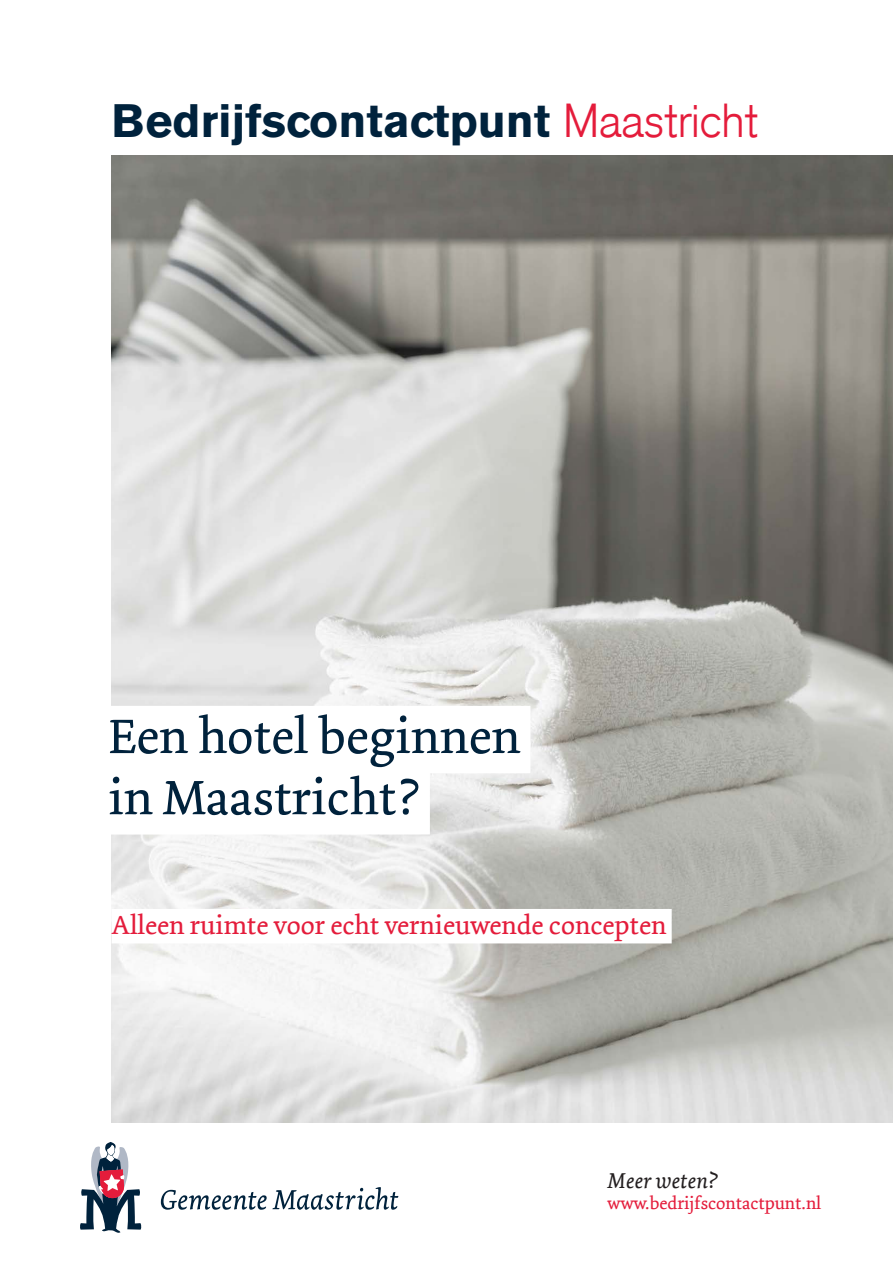
<style>
.page{position:relative;width:893px;height:1263px;background:#fff}
.page>*{position:absolute;margin:0;border:0;box-sizing:border-box;transform-origin:0 0}
.t1{font:51px/61.2px "Dolly";color:#00223c}
.t2{font:700 46.5px "Akzidenz Grotesk BE";color:#00223c}
.t3{font:27px "Dolly";color:#e41c3b}
.t4{font:italic 22.5px "Dolly";color:#231f20}
.t5{font:18px "Dolly";color:#e41c3b}
.s1{font-family:"Akzidenz Grotesk";font-weight:300;color:#e41c3b}
</style>
<div class="page">
<img style="left:112px;top:156px;width:781px;height:967px">
<div style="left:108px;top:706px;width:422px;height:67px;background:#fff"></div>
<div style="left:108px;top:767px;width:322px;height:67px;background:#fff"></div>
<svg style="left:80px;top:1142px;width:62px;height:91px"></svg>
<svg style="left:161px;top:1187px;width:238px;height:23px"></svg>
<div style="left:112px;top:909px;width:560px;height:34px;background:#fff"></div>
<h2 class="t2" style="left:112px;top:94px;width:647px">Bedrijfscontactpunt <span class="s1">Maastricht</span></h2>
<h1 class="t1" style="left:108px;top:707px;width:413px">Een hotel beginnen in Maastricht?</h1>
<p class="t3" style="left:112px;top:909px;width:556px">Alleen ruimte voor echt vernieuwende concepten</p>
<p class="t4" style="left:608px;top:1167px;width:112px">Meer weten?</p>
<p class="t5" style="left:608px;top:1193px;width:215px">www.bedrijfscontactpunt.nl</p>
</div>
